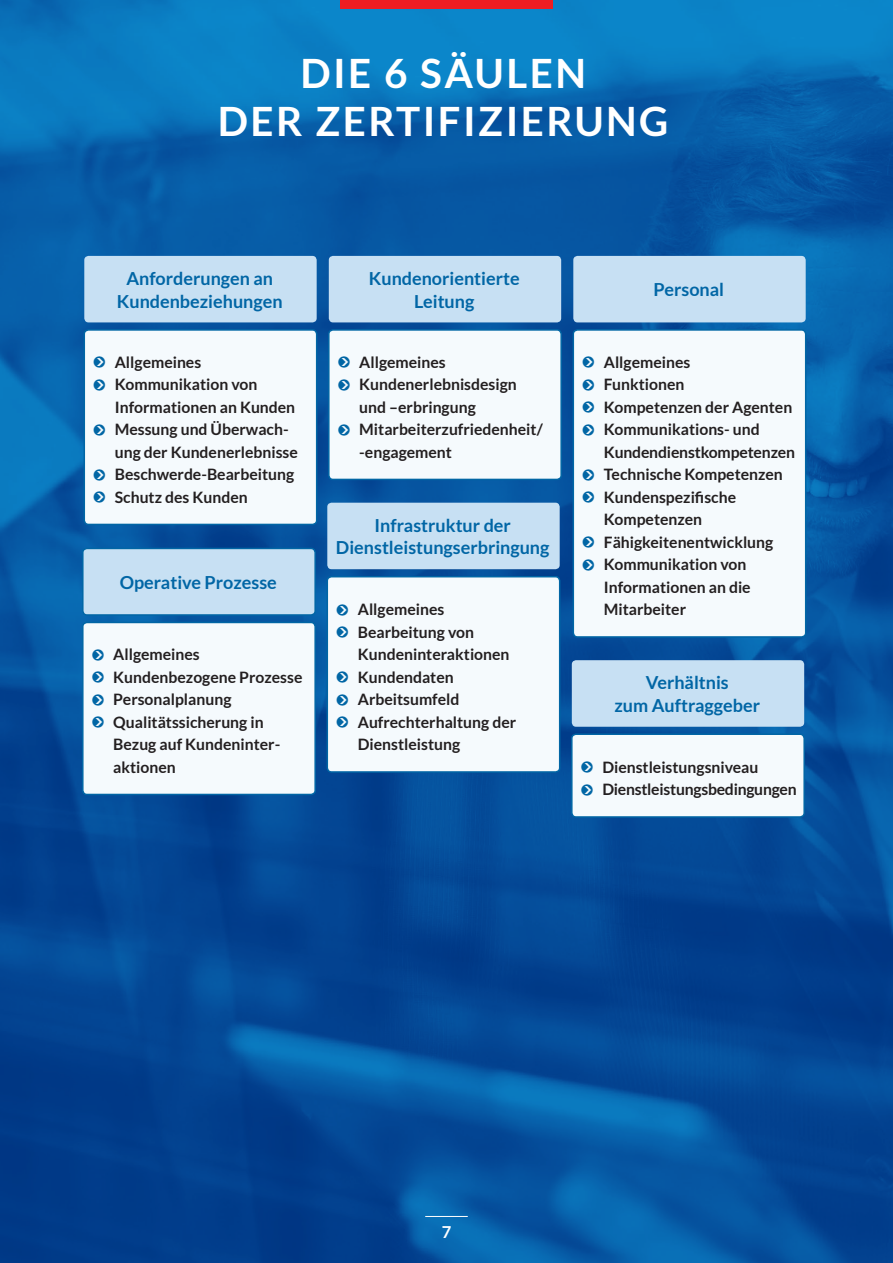
<style>
.page{position:relative;width:893px;height:1263px;background:#fff}
.page>*{position:absolute;margin:0;border:0;box-sizing:border-box;transform-origin:0 0}
.headline{font:700 40.5px/48.6px "Lato";letter-spacing:.06em;color:#fff;text-align:center}
.fließtext{font:700 18px/22.5px "Lato";color:#0166a5;text-align:center}
.fließtext-2{font:700 16.5px "Lato";color:#fff}
.fließtext-3{font:700 15.75px/22.5px "Lato";color:#231f20}
.s1{font-family:"Arrow Dynamic";font-size:12px;color:#0166a5}
</style>
<div class="page">
<img style="left:0;top:0;width:893px;height:1263px">
<div style="left:84px;top:256px;width:233px;height:66px;background:#c7e0f3;border-radius:4px"></div>
<div style="left:83px;top:548px;width:232px;height:67px;background:#c7e0f3;border-radius:4px"></div>
<div style="left:82px;top:548px;width:234px;height:68px;border:2px solid #0166a5;border-radius:4px"></div>
<div style="left:329px;top:256px;width:232px;height:66px;background:#c7e0f3;border-radius:4px"></div>
<div style="left:327px;top:503px;width:233px;height:66px;background:#c7e0f3;border-radius:4px"></div>
<div style="left:573px;top:256px;width:233px;height:66px;background:#c7e0f3;border-radius:4px"></div>
<div style="left:572px;top:660px;width:232px;height:67px;background:#c7e0f3;border-radius:4px"></div>
<div style="left:84px;top:330px;width:233px;height:194px;background:#f5fafd;border-radius:4px"></div>
<div style="left:84px;top:329px;width:233px;height:196px;border:2px solid #0166a5;border-radius:4px"></div>
<div style="left:83px;top:622px;width:232px;height:172px;background:#f5fafd;border-radius:4px"></div>
<div style="left:82px;top:622px;width:234px;height:173px;border:2px solid #0166a5;border-radius:4px"></div>
<div style="left:329px;top:330px;width:232px;height:149px;background:#f5fafd;border-radius:4px"></div>
<div style="left:328px;top:329px;width:234px;height:151px;border:2px solid #0166a5;border-radius:4px"></div>
<div style="left:327px;top:577px;width:233px;height:195px;background:#f5fafd;border-radius:4px"></div>
<div style="left:327px;top:576px;width:233px;height:197px;border:2px solid #0166a5;border-radius:4px"></div>
<div style="left:573px;top:330px;width:233px;height:307px;background:#f5fafd;border-radius:4px"></div>
<div style="left:573px;top:329px;width:233px;height:309px;border:2px solid #0166a5;border-radius:4px"></div>
<div style="left:572px;top:734px;width:232px;height:83px;background:#f5fafd;border-radius:4px"></div>
<div style="left:571px;top:733px;width:234px;height:85px;border:2px solid #0166a5;border-radius:4px"></div>
<div style="left:340px;top:0;width:213px;height:9px;background:#ee1d23"></div>
<hr style="left:425px;top:1216px;width:43px;height:1px;background:#fff">
<p class="headline" style="left:218px;top:48px;width:452px">DIE 6 SÄULEN<br>DER ZERTIFIZIERUNG</p>
<p class="fließtext" style="left:117px;top:267px;width:167px">Anforderungen an<br>Kundenbeziehungen</p>
<p class="fließtext-3" style="left:94px;top:350px;width:109px"><span class="s1">ç</span> Allgemeines</p>
<p class="fließtext-3" style="left:115px;top:373px;width:182px;text-indent:-21px"><span class="s1">ç</span> Kommunikation von<br>Informationen an Kunden</p>
<p class="fließtext-3" style="left:115px;top:418px;width:185px;text-indent:-21px"><span class="s1">ç</span> Messung und Überwach&shy;ung der Kundenerlebnisse</p>
<p class="fließtext-3" style="left:94px;top:463px;width:202px"><span class="s1">ç</span> Beschwerde-Bearbeitung</p>
<p class="fließtext-3" style="left:94px;top:485px;width:156px"><span class="s1">ç</span> Schutz des Kunden</p>
<p class="fließtext" style="left:120px;top:571px;width:159px">Operative Prozesse</p>
<p class="fließtext-3" style="left:92px;top:643px;width:109px"><span class="s1">ç</span> Allgemeines</p>
<p class="fließtext-3" style="left:92px;top:665px;width:212px"><span class="s1">ç</span> Kundenbezogene Prozesse</p>
<p class="fließtext-3" style="left:92px;top:688px;width:141px"><span class="s1">ç</span> Personalplanung</p>
<p class="fließtext-3" style="left:113px;top:710px;width:169px;text-indent:-21px"><span class="s1">ç</span> Qualitätssicherung in<br>Bezug auf Kundeninter&shy;aktionen</p>
<p class="fließtext" style="left:369px;top:267px;width:152px">Kundenorientierte<br>Leitung</p>
<p class="fließtext-3" style="left:338px;top:350px;width:109px"><span class="s1">ç</span> Allgemeines</p>
<p class="fließtext-3" style="left:359px;top:373px;width:159px;text-indent:-21px"><span class="s1">ç</span> Kundenerlebnisdesign und –erbringung</p>
<p class="fließtext-3" style="left:359px;top:418px;width:185px;text-indent:-21px"><span class="s1">ç</span> Mitarbeiterzufriedenheit/ -engagement</p>
<p class="fließtext" style="left:336px;top:514px;width:215px">Infrastruktur der<br>Dienstleistungserbringung</p>
<p class="fließtext-3" style="left:337px;top:598px;width:109px"><span class="s1">ç</span> Allgemeines</p>
<p class="fließtext-3" style="left:358px;top:620px;width:153px;text-indent:-21px"><span class="s1">ç</span> Bearbeitung von<br>Kundeninteraktionen</p>
<p class="fließtext-3" style="left:337px;top:665px;width:119px"><span class="s1">ç</span> Kundendaten</p>
<p class="fließtext-3" style="left:337px;top:688px;width:124px"><span class="s1">ç</span> Arbeitsumfeld</p>
<p class="fließtext-3" style="left:358px;top:710px;width:160px;text-indent:-21px"><span class="s1">ç</span> Aufrechterhaltung der<br>Dienstleistung</p>
<p class="fließtext" style="left:653px;top:278px;width:72px">Personal</p>
<p class="fließtext-3" style="left:583px;top:350px;width:109px"><span class="s1">ç</span> Allgemeines</p>
<p class="fließtext-3" style="left:583px;top:373px;width:103px"><span class="s1">ç</span> Funktionen</p>
<p class="fließtext-3" style="left:583px;top:395px;width:211px"><span class="s1">ç</span> Kompetenzen der Agenten</p>
<p class="fließtext-3" style="left:604px;top:418px;width:193px;text-indent:-21px"><span class="s1">ç</span> Kommunikations- und<br>Kundendienstkompetenzen</p>
<p class="fließtext-3" style="left:583px;top:463px;width:202px"><span class="s1">ç</span> Technische Kompetenzen</p>
<p class="fließtext-3" style="left:604px;top:485px;width:134px;text-indent:-21px"><span class="s1">ç</span> Kundenspezifische<br>Kompetenzen</p>
<p class="fließtext-3" style="left:583px;top:530px;width:192px"><span class="s1">ç</span> Fähigkeitenentwicklung</p>
<p class="fließtext-3" style="left:604px;top:553px;width:148px;text-indent:-21px"><span class="s1">ç</span> Kommunikation von<br>Informationen an die<br>Mitarbeiter</p>
<p class="fließtext" style="left:614px;top:671px;width:147px">Verhältnis<br>zum Auftraggeber</p>
<p class="fließtext-3" style="left:581px;top:755px;width:179px"><span class="s1">ç</span> Dienstleistungsniveau</p>
<p class="fließtext-3" style="left:581px;top:778px;width:217px"><span class="s1">ç</span> Dienstleistungsbedingungen</p>
<p class="fließtext-2" style="left:442px;top:1222px;width:11px">7</p>
</div>
